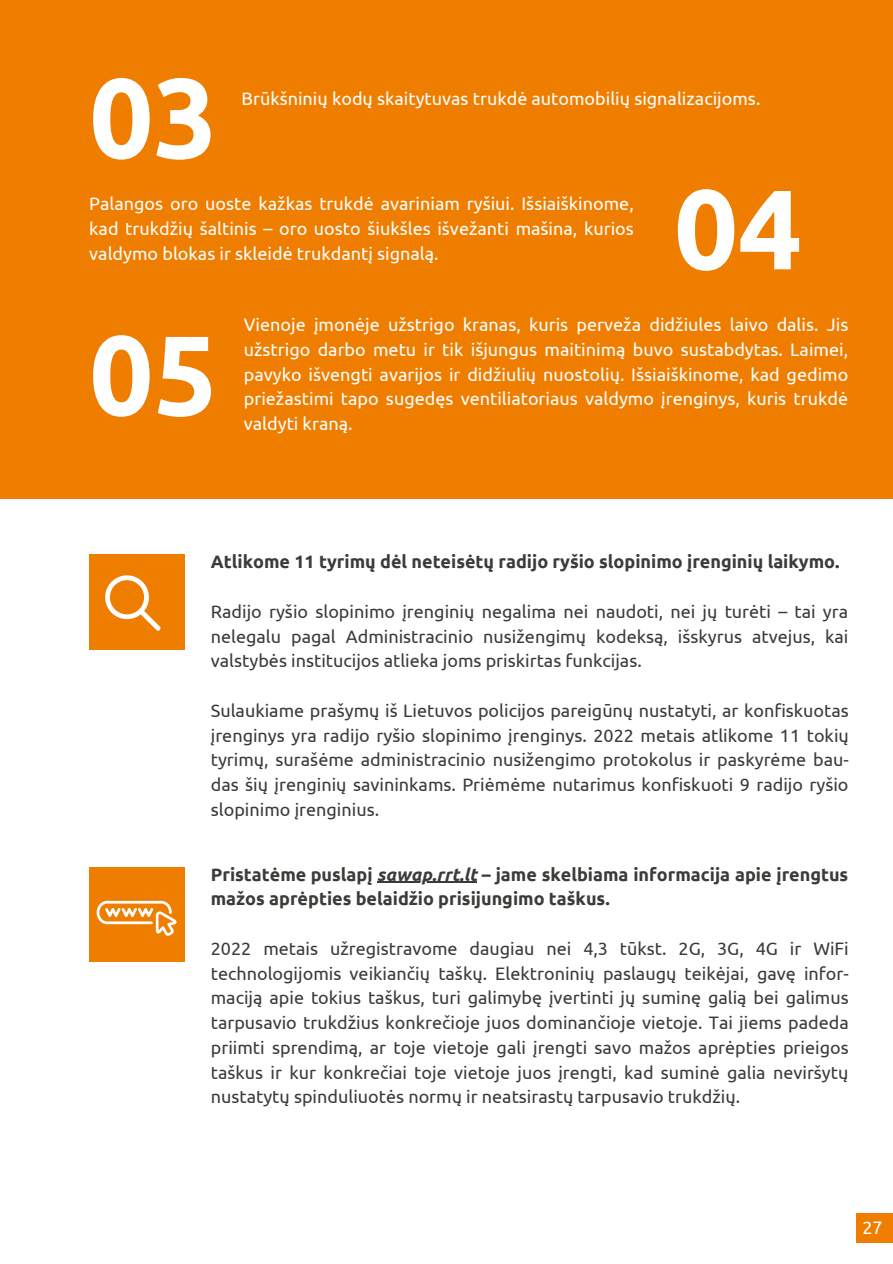
<style>
.page{position:relative;width:893px;height:1264px;background:#fff}
.page>*{position:absolute;margin:0;border:0;box-sizing:border-box;transform-origin:0 0}
.t1{font:700 112.95px "Ubuntu";color:#fff}
.t2{font:18px/24.8px "Ubuntu";color:#3b3b38;text-align:justify}
.t3{font:18px/24.8px "Ubuntu";color:#fff;text-align:justify}
.t4{font:700 18px/24.8px "Ubuntu";color:#3b3b38}
.s1{font-style:italic}
</style>
<div class="page">
<div style="left:0;top:0;width:892px;height:498px;background:#ef7d00"></div>
<div style="left:89px;top:554px;width:95px;height:95px;background:#ef7d00"></div>
<svg style="left:105px;top:575px;width:55px;height:55px"></svg>
<div style="left:89px;top:867px;width:95px;height:94px;background:#ef7d00"></div>
<svg style="left:97px;top:900px;width:79px;height:36px"></svg>
<hr style="left:377px;top:881px;width:100px;height:2px;background:#3b3b38">
<svg style="left:856px;top:1213px;width:36px;height:29px"></svg>
<p class="t1" style="left:89px;top:53px;width:130px">03</p>
<p class="t3" style="left:241px;top:86px;width:520px">Brūkšninių kodų skaitytuvas trukdė automobilių signalizacijoms.</p>
<p class="t3" style="left:89px;top:191px;width:546px">Palangos oro uoste kažkas trukdė avariniam ryšiui. Išsiaiškinome, kad trukdžių šaltinis – oro uosto šiukšles išvežanti mašina, kurios valdymo blokas ir skleidė trukdantį signalą.</p>
<p class="t1" style="left:674px;top:164px;width:130px">04</p>
<p class="t1" style="left:89px;top:310px;width:130px">05</p>
<p class="t3" style="left:244px;top:312px;width:606px">Vienoje įmonėje užstrigo kranas, kuris perveža didžiules laivo dalis. Jis užstrigo darbo metu ir tik išjungus maitinimą buvo sustabdytas. Laimei, pavyko išvengti avarijos ir didžiulių nuostolių. Išsiaiškinome, kad gedimo priežastimi tapo sugedęs ventiliatoriaus valdymo įrenginys, kuris trukdė</p>
<p class="t3" style="left:244px;top:411px;width:110px">valdyti kraną.</p>
<p class="t4" style="left:211px;top:549px;width:630px">Atlikome 11 tyrimų dėl neteisėtų radijo ryšio slopinimo įrenginių laikymo.</p>
<p class="t2" style="left:211px;top:598px;width:639px">Radijo ryšio slopinimo įrenginių negalima nei naudoti, nei jų turėti – tai yra nelegalu pagal Administracinio nusižengimų kodeksą, išskyrus atvejus, kai valstybės institucijos atlieka joms priskirtas funkcijas.</p>
<p class="t2" style="left:211px;top:697px;width:639px">Sulaukiame prašymų iš Lietuvos policijos pareigūnų nustatyti, ar konfiskuotas įrenginys yra radijo ryšio slopinimo įrenginys. 2022 metais atlikome 11 tokių tyrimų, surašėme administracinio nusižengimo protokolus ir paskyrėme bau&shy;das šių įrenginių savininkams. Priėmėme nutarimus konfiskuoti 9 radijo ryšio slopinimo įrenginius.</p>
<p class="t4" style="left:211px;top:861px;width:639px">Pristatėme puslapį <span class="s1">sawap.rrt.lt</span> – jame skelbiama informacija apie įrengtus mažos aprėpties belaidžio prisijungimo taškus.</p>
<p class="t2" style="left:211px;top:935px;width:639px">2022 metais užregistravome daugiau nei 4,3 tūkst. 2G, 3G, 4G ir WiFi technologijomis veikiančių taškų. Elektroninių paslaugų teikėjai, gavę infor&shy;maciją apie tokius taškus, turi galimybę įvertinti jų suminę galią bei galimus tarpusavio trukdžius konkrečioje juos dominančioje vietoje. Tai jiems padeda priimti sprendimą, ar toje vietoje gali įrengti savo mažos aprėpties prieigos taškus ir kur konkrečiai toje vietoje juos įrengti, kad suminė galia neviršytų nustatytų spinduliuotės normų ir neatsirastų tarpusavio trukdžių.</p>
<p class="t3" style="left:862px;top:1214px;width:22px">27</p>
</div>
